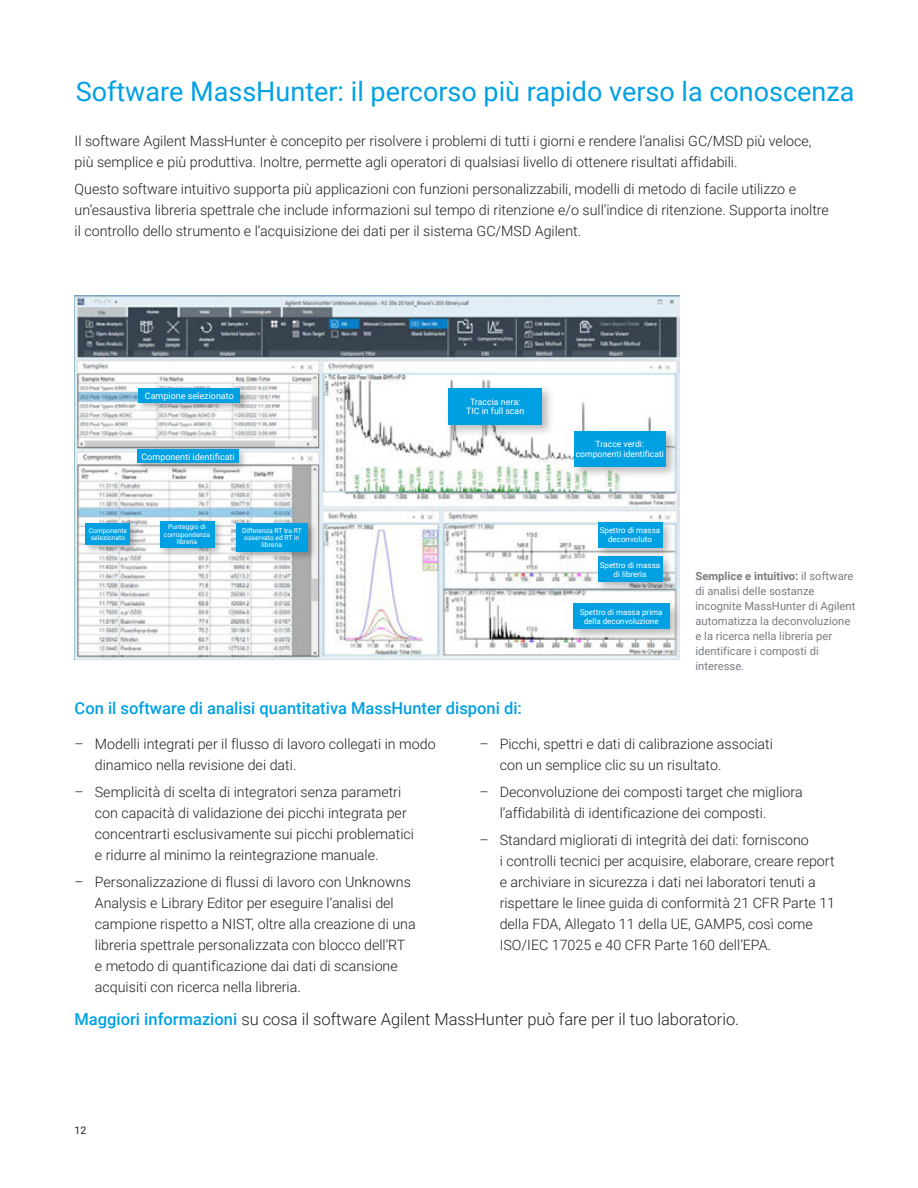
<style>
.page{position:relative;width:918px;height:1188px;background:#fff}
.page>*{position:absolute;margin:0;border:0;box-sizing:border-box;transform-origin:0 0}
.t1{font:27px "Roboto";color:#00a1e3}
.t2{font:300 16.5px "Roboto";color:#231f20}
.t3{font:500 16.5px "Roboto";color:#00a1e3}
.t4{font:300 14.25px/21px "Roboto";color:#231f20}
.t5{font:11.25px/15px "Roboto";color:#787d83}
.t6{font:10.5px "Roboto";color:#231f20}
.t7{font:9px "Roboto";color:#fff}
.t8{font:8.85px/9.6px "Roboto";color:#fff;text-align:center}
.t9{font:8.7px/9.3px "Roboto";color:#fff;text-align:center}
.t10{font:7.95px/8.7px "Roboto";color:#fff;text-align:center}
.t11{font:6.75px/7.4px "Roboto";color:#fff;text-align:center}
.s1{font-weight:700}
.s2{font-weight:500;color:#00a1e3}
</style>
<div class="page">
<img style="left:75px;top:296px;width:605px;height:363px">
<div style="left:136px;top:386px;width:114px;height:26px;background:#231f20;opacity:.3"></div>
<div style="left:138px;top:388px;width:102px;height:14px;background:#00a1e3"></div>
<div style="left:135px;top:447px;width:113px;height:25px;background:#231f20;opacity:.3"></div>
<div style="left:137px;top:450px;width:102px;height:13px;background:#00a1e3"></div>
<div style="left:83px;top:521px;width:57px;height:34px;background:#231f20;opacity:.3"></div>
<div style="left:86px;top:523px;width:44px;height:22px;background:#00a1e3"></div>
<div style="left:158px;top:518px;width:66px;height:39px;background:#231f20;opacity:.3"></div>
<div style="left:160px;top:521px;width:54px;height:27px;background:#00a1e3"></div>
<div style="left:595px;top:519px;width:79px;height:40px;background:#231f20;opacity:.3"></div>
<div style="left:598px;top:522px;width:64px;height:26px;background:#00a1e3"></div>
<div style="left:595px;top:554px;width:79px;height:39px;background:#231f20;opacity:.3"></div>
<div style="left:598px;top:556px;width:64px;height:26px;background:#00a1e3"></div>
<div style="left:570px;top:601px;width:111px;height:39px;background:#231f20;opacity:.3"></div>
<div style="left:573px;top:604px;width:97px;height:25px;background:#00a1e3"></div>
<div style="left:234px;top:521px;width:83px;height:40px;background:#231f20;opacity:.3"></div>
<div style="left:236px;top:523px;width:72px;height:28px;background:#00a1e3"></div>
<div style="left:445px;top:384px;width:110px;height:53px;background:#231f20;opacity:.3"></div>
<div style="left:448px;top:388px;width:94px;height:37px;background:#00a1e3"></div>
<div style="left:571px;top:428px;width:107px;height:51px;background:#231f20;opacity:.3"></div>
<div style="left:574px;top:431px;width:92px;height:36px;background:#00a1e3"></div>
<div style="left:562px;top:299px;width:90px;height:8px;background:#e2eef5"></div>
<h1 class="t1" style="left:76px;top:73px;width:780px">Software MassHunter: il percorso più rapido verso la conoscenza</h1>
<p class="t4" style="left:75px;top:130px;width:738px">Il software Agilent MassHunter è concepito per risolvere i problemi di tutti i giorni e rendere l’analisi GC/MSD più veloce, più semplice e più produttiva. Inoltre, permette agli operatori di qualsiasi livello di ottenere risultati affidabili.</p>
<p class="t4" style="left:75px;top:178px;width:756px">Questo software intuitivo supporta più applicazioni con funzioni personalizzabili, modelli di metodo di facile utilizzo e un’esaustiva libreria spettrale che include informazioni sul tempo di ritenzione e/o sull’indice di ritenzione. Supporta inoltre il controllo dello strumento e l’acquisizione dei dati per il sistema GC/MSD Agilent.</p>
<p class="t7" style="left:145px;top:389px;width:90px">Campione selezionato</p>
<p class="t7" style="left:141px;top:450px;width:95px">Componenti identificati</p>
<p class="t8" style="left:466px;top:396px;width:60px">Traccia nera:<br>TIC in full scan</p>
<p class="t9" style="left:576px;top:439px;width:90px">Tracce verdi: componenti identificati</p>
<p class="t11" style="left:89px;top:527px;width:40px">Componente selezionato</p>
<p class="t11" style="left:164px;top:523px;width:48px">Punteggio di corrispondenza libreria</p>
<p class="t10" style="left:600px;top:526px;width:62px">Spettro di massa deconvoluto</p>
<p class="t10" style="left:600px;top:560px;width:62px">Spettro di massa di libreria</p>
<p class="t10" style="left:580px;top:608px;width:84px">Spettro di massa prima della deconvoluzione</p>
<p class="t11" style="left:242px;top:526px;width:61px">Differenza RT tra RT osservato ed RT in libreria</p>
<p class="t5" style="left:696px;top:568px;width:161px"><span class="s1">Semplice e intuitivo:</span> il software di analisi delle sostanze incognite MassHunter di Agilent automatizza la deconvoluzione e la ricerca nella libreria per identificare i composti di interesse.</p>
<p class="t3" style="left:75px;top:697px;width:449px">Con il software di analisi quantitativa MassHunter disponi di:</p>
<p class="t4" style="left:95px;top:733px;width:342px;text-indent:-20px">– Modelli integrati per il flusso di lavoro collegati in modo dinamico nella revisione dei dati.</p>
<p class="t4" style="left:95px;top:781px;width:321px;text-indent:-20px">– Semplicità di scelta di integratori senza parametri con capacità di validazione dei picchi integrata per concentrarti esclusivamente sui picchi problematici e ridurre al minimo la reintegrazione manuale.</p>
<p class="t4" style="left:95px;top:871px;width:322px;text-indent:-20px">– Personalizzazione di flussi di lavoro con Unknowns Analysis e Library Editor per eseguire l’analisi del campione rispetto a NIST, oltre alla creazione di una libreria spettrale personalizzata con blocco dell’RT e metodo di quantificazione dai dati di scansione acquisiti con ricerca nella libreria.</p>
<p class="t4" style="left:500px;top:733px;width:275px;text-indent:-20px">– Picchi, spettri e dati di calibrazione associati con un semplice clic su un risultato.</p>
<p class="t4" style="left:500px;top:781px;width:304px;text-indent:-20px">– Deconvoluzione dei composti target che migliora l’affidabilità di identificazione dei composti.</p>
<p class="t4" style="left:500px;top:829px;width:337px;text-indent:-20px">– Standard migliorati di integrità dei dati: forniscono<br>i controlli tecnici per acquisire, elaborare, creare report e archiviare in sicurezza i dati nei laboratori tenuti a rispettare le linee guida di conformità 21 CFR Parte 11 della FDA, Allegato 11 della UE, GAMP5, così come ISO/IEC 17025 e 40 CFR Parte 160 dell’EPA.</p>
<p class="t2" style="left:75px;top:1008px;width:666px"><span class="s2">Maggiori informazioni</span> su cosa il software Agilent MassHunter può fare per il tuo laboratorio.</p>
<p class="t6" style="left:75px;top:1123px;width:13px">12</p>
</div>
